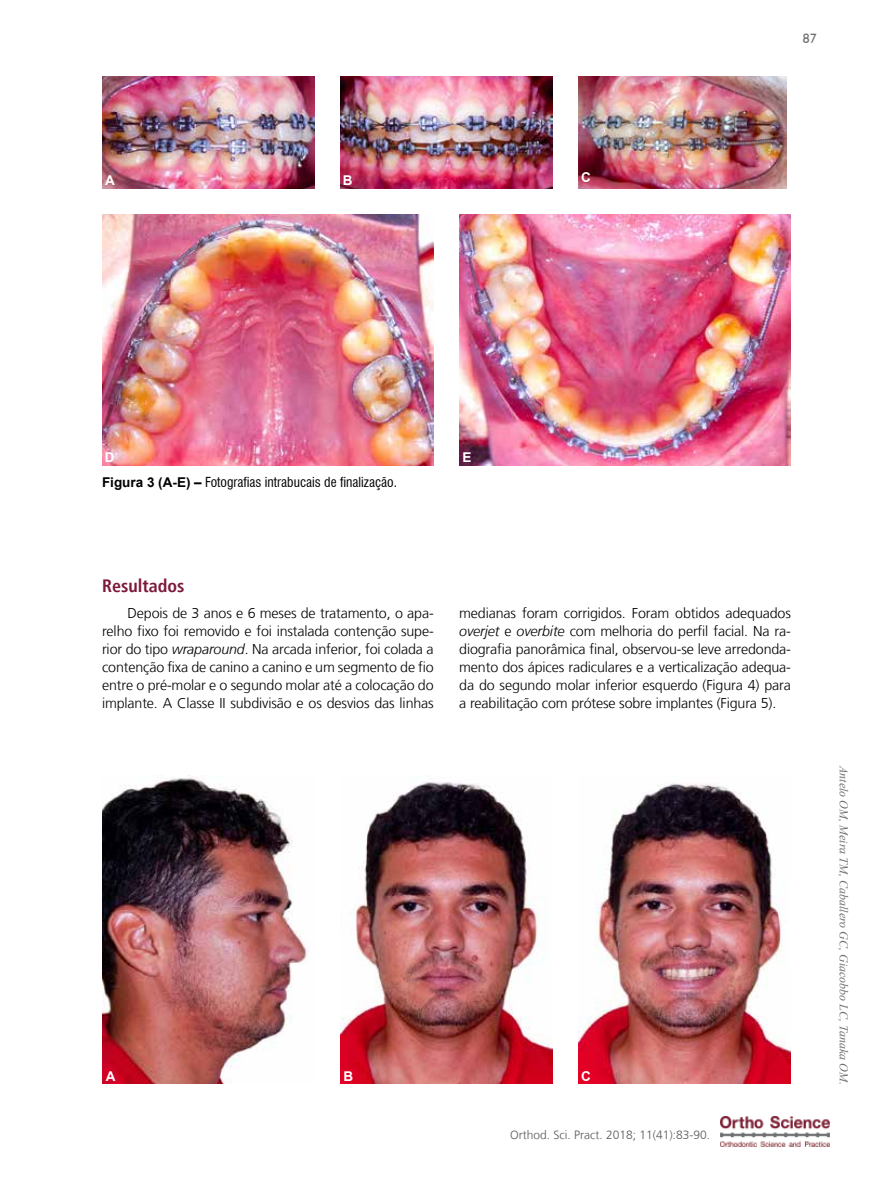
<style>
.page{position:relative;width:893px;height:1191px;background:#fff}
.page>*{position:absolute;margin:0;border:0;box-sizing:border-box;transform-origin:0 0}
.t1{font:700 condensed 18px "Frutiger LT";color:#7c193b}
.t2{font:300 14.25px/18px "Frutiger LT";letter-spacing:-.01em;color:#000;text-align:justify}
.t3{font:condensed 13.5px "Swiss 721 BT";color:#000}
.t4{font:700 13.5px "Arial";color:#fff}
.t5{font:13.5px "Humanist 521 BT";color:#6d6e71}
.t6{font:italic 12px "Times New Roman";color:#6d6e71}
.t7{font:300 12px "Frutiger LT";color:#58595b}
.s1{font-family:"Arial";font-weight:700;font-stretch:normal}
.s2{font-style:italic}
</style>
<div class="page">
<img style="left:721px;top:1116px;width:108px;height:30px">
<img style="left:340px;top:77px;width:213px;height:111px">
<img style="left:102px;top:77px;width:213px;height:111px">
<img style="left:578px;top:77px;width:209px;height:111px">
<img style="left:102px;top:215px;width:332px;height:250px">
<img style="left:459px;top:215px;width:332px;height:250px">
<img style="left:102px;top:775px;width:206px;height:309px">
<img style="left:340px;top:782px;width:213px;height:302px">
<img style="left:578px;top:783px;width:213px;height:301px">
<p class="t4" style="left:105px;top:171px;width:11px">A</p>
<p class="t4" style="left:343px;top:171px;width:11px">B</p>
<p class="t4" style="left:581px;top:169px;width:11px">C</p>
<p class="t5" style="left:803px;top:30px;width:15px">87</p>
<p class="t4" style="left:105px;top:448px;width:11px">D</p>
<p class="t3" style="left:102px;top:473px;width:297px"><span class="s1">Figura 3 (A-E) –</span> Fotografias intrabucais de finalização.</p>
<p class="t4" style="left:462px;top:448px;width:11px">E</p>
<p class="t1" style="left:102px;top:575px;width:84px">Resultados</p>
<p class="t2" style="left:102px;top:604px;width:333px;text-indent:26px">Depois de 3 anos e 6 meses de tratamento, o apa&shy;relho fixo foi removido e foi instalada contenção supe&shy;rior do tipo <span class="s2">wraparound</span>. Na arcada inferior, foi colada a contenção fixa de canino a canino e um segmento de fio entre o pré-molar e o segundo molar até a colocação do implante. A Classe II subdivisão e os desvios das linhas</p>
<p class="t2" style="left:459px;top:604px;width:333px">medianas foram corrigidos. Foram obtidos adequados <span class="s2">overjet</span> e <span class="s2">overbite</span> com melhoria do perfil facial. Na ra&shy;diografia panorâmica final, observou-se leve arredonda&shy;mento dos ápices radiculares e a verticalização adequa&shy;da do segundo molar inferior esquerdo (Figura 4) para a reabilitação com prótese sobre implantes (Figura 5).</p>
<p class="t4" style="left:106px;top:1067px;width:11px">A</p>
<p class="t4" style="left:343px;top:1067px;width:11px">B</p>
<p class="t4" style="left:581px;top:1067px;width:11px">C</p>
<p class="t7" style="left:510px;top:1127px;width:202px">Orthod. Sci. Pract. 2018; 11(41):83-90.</p>
<p class="t6" style="left:852px;top:766px;width:320px;rotate:90deg">Antelo OM, Meira TM, Caballero GC, Giacobbo LC, Tanaka OM.</p>
</div>
